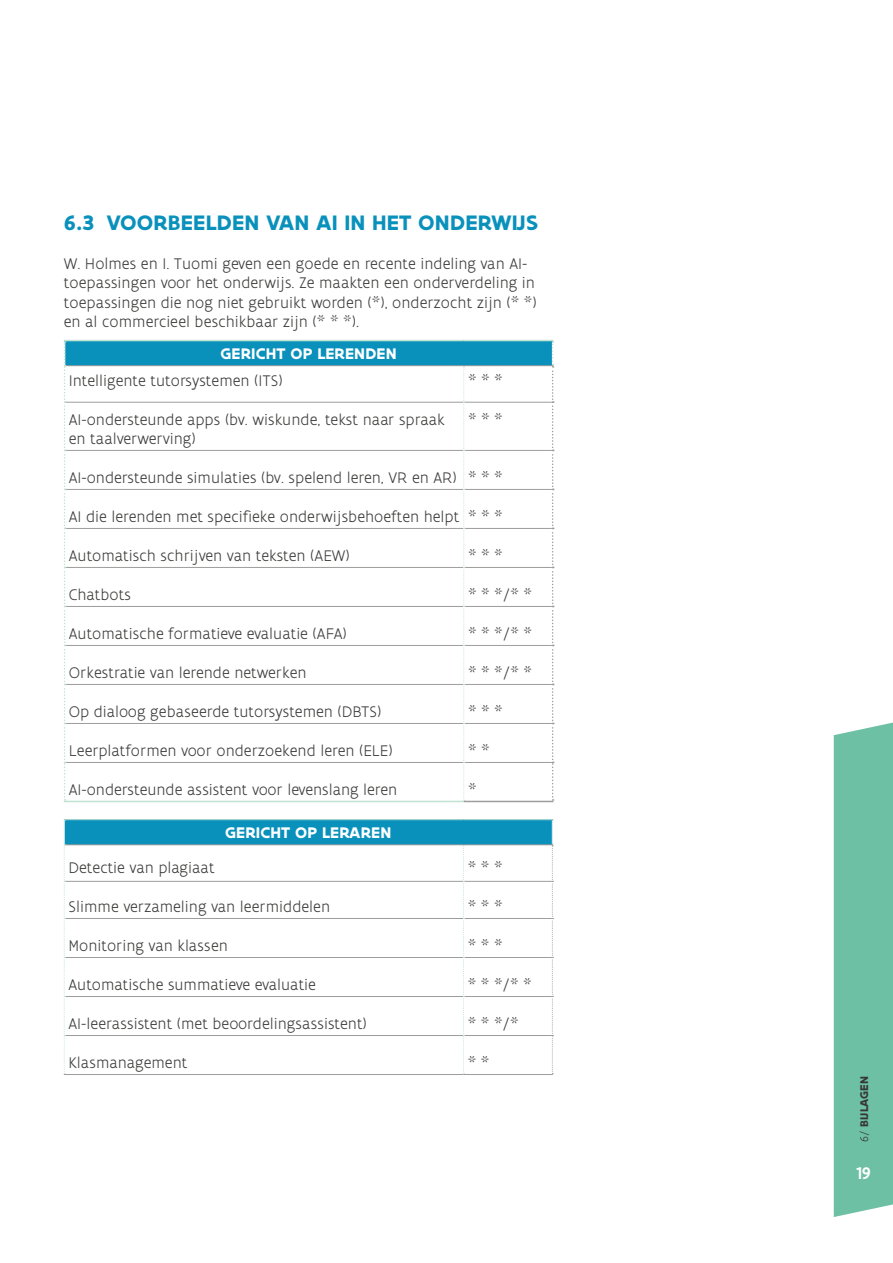
<style>
.page{position:relative;width:893px;height:1263px;background:#fff}
.page>*{position:absolute;margin:0;border:0;box-sizing:border-box;transform-origin:0 0}
.t1{font:700 22.5px "Flanders Art Sans";letter-spacing:.005em;color:#0991bc}
.t2{font:500 18px "Flanders Art Sans";color:#fff}
.t3{font:300 16.5px/19.5px "Flanders Art Sans";color:#3c3c3b}
.t4{font:700 16.5px "Flanders Art Sans";letter-spacing:.005em;color:#fff}
.t5{font:700 12px "Flanders Art Sans";letter-spacing:.005em;color:#373636}
.s1{font-weight:300}
</style>
<div class="page">
<div style="left:834px;top:722px;width:59px;height:495px;background:#6ec0a5"></div>
<div style="left:65px;top:341px;width:488px;height:25px;background:#0991bc"></div>
<hr style="left:65px;top:365px;width:399px;height:1px;background:#9d9d9c">
<hr style="left:464px;top:365px;width:89px;height:1px;background:#9d9d9c">
<hr style="left:65px;top:402px;width:398px;height:1px;background:#9d9d9c">
<hr style="left:464px;top:402px;width:88px;height:1px;background:#9d9d9c">
<hr style="left:65px;top:450px;width:398px;height:1px;background:#9d9d9c">
<hr style="left:464px;top:450px;width:88px;height:1px;background:#9d9d9c">
<hr style="left:65px;top:489px;width:398px;height:1px;background:#9d9d9c">
<hr style="left:464px;top:489px;width:88px;height:1px;background:#9d9d9c">
<hr style="left:65px;top:528px;width:398px;height:1px;background:#9d9d9c">
<hr style="left:464px;top:528px;width:88px;height:1px;background:#9d9d9c">
<hr style="left:65px;top:567px;width:398px;height:1px;background:#9d9d9c">
<hr style="left:464px;top:567px;width:88px;height:1px;background:#9d9d9c">
<hr style="left:65px;top:606px;width:398px;height:1px;background:#9d9d9c">
<hr style="left:464px;top:606px;width:88px;height:1px;background:#9d9d9c">
<hr style="left:65px;top:645px;width:398px;height:1px;background:#9d9d9c">
<hr style="left:464px;top:645px;width:88px;height:1px;background:#9d9d9c">
<hr style="left:65px;top:684px;width:398px;height:1px;background:#9d9d9c">
<hr style="left:464px;top:684px;width:88px;height:1px;background:#9d9d9c">
<hr style="left:65px;top:723px;width:398px;height:1px;background:#9d9d9c">
<hr style="left:464px;top:723px;width:88px;height:1px;background:#9d9d9c">
<hr style="left:65px;top:762px;width:398px;height:1px;background:#9d9d9c">
<hr style="left:464px;top:762px;width:88px;height:1px;background:#9d9d9c">
<svg style="left:463px;top:366px;width:2px;height:435px"></svg>
<hr style="left:64px;top:340px;width:400px;height:1px;background:#c1e1d3">
<hr style="left:464px;top:340px;width:89px;height:1px;background:#c1e1d3">
<hr style="left:64px;top:801px;width:400px;height:1px;background:#c1e1d3">
<svg style="left:64px;top:341px;width:2px;height:460px"></svg>
<svg style="left:552px;top:341px;width:2px;height:460px"></svg>
<hr style="left:464px;top:801px;width:89px;height:1px;background:#9d9d9c">
<div style="left:64px;top:820px;width:488px;height:25px;background:#0991bc"></div>
<hr style="left:65px;top:844px;width:398px;height:1px;background:#9d9d9c">
<hr style="left:463px;top:844px;width:90px;height:1px;background:#9d9d9c">
<hr style="left:65px;top:881px;width:398px;height:1px;background:#9d9d9c">
<hr style="left:464px;top:881px;width:88px;height:1px;background:#9d9d9c">
<hr style="left:65px;top:918px;width:398px;height:1px;background:#9d9d9c">
<hr style="left:464px;top:918px;width:88px;height:1px;background:#9d9d9c">
<hr style="left:65px;top:957px;width:398px;height:1px;background:#9d9d9c">
<hr style="left:464px;top:957px;width:88px;height:1px;background:#9d9d9c">
<hr style="left:65px;top:996px;width:398px;height:1px;background:#9d9d9c">
<hr style="left:464px;top:996px;width:88px;height:1px;background:#9d9d9c">
<hr style="left:65px;top:1035px;width:398px;height:1px;background:#9d9d9c">
<hr style="left:464px;top:1035px;width:88px;height:1px;background:#9d9d9c">
<hr style="left:64px;top:1074px;width:399px;height:1px;background:#9d9d9c">
<hr style="left:463px;top:1074px;width:90px;height:1px;background:#9d9d9c">
<hr style="left:64px;top:819px;width:399px;height:1px;background:#c1e1d3">
<hr style="left:463px;top:819px;width:90px;height:1px;background:#c1e1d3">
<svg style="left:552px;top:820px;width:1px;height:254px"></svg>
<svg style="left:64px;top:820px;width:1px;height:254px"></svg>
<svg style="left:463px;top:845px;width:1px;height:229px"></svg>
<h1 class="t1" style="left:64px;top:208px;width:476px">6.3 VOORBEELDEN VAN AI IN HET ONDERWIJS</h1>
<p class="t3" style="left:64px;top:253px;width:475px">W. Holmes en I. Tuomi geven een goede en recente indeling van AI&shy;toepassingen voor het onderwijs. Ze maakten een onderverdeling in toepassingen die nog niet gebruikt worden (*), onderzocht zijn (* *) en al commercieel beschikbaar zijn (* * *).</p>
<p class="t4" style="left:220px;top:343px;width:178px">GERICHT OP LERENDEN</p>
<p class="t3" style="left:69px;top:370px;width:215px">Intelligente tutorsystemen (ITS)</p>
<p class="t3" style="left:468px;top:370px;width:36px">* * *</p>
<p class="t3" style="left:69px;top:409px;width:377px">AI-ondersteunde apps (bv. wiskunde, tekst naar spraak en taalverwerving)</p>
<p class="t3" style="left:468px;top:409px;width:36px">* * *</p>
<p class="t3" style="left:69px;top:468px;width:436px">AI-ondersteunde simulaties (bv. spelend leren, VR en AR) * * *</p>
<p class="t3" style="left:69px;top:507px;width:436px">AI die lerenden met specifieke onderwijsbehoeften helpt * * *</p>
<p class="t3" style="left:69px;top:546px;width:282px">Automatisch schrijven van teksten (AEW)</p>
<p class="t3" style="left:468px;top:546px;width:36px">* * *</p>
<p class="t3" style="left:69px;top:585px;width:64px">Chatbots</p>
<p class="t3" style="left:468px;top:585px;width:66px">* * */* *</p>
<p class="t3" style="left:69px;top:624px;width:280px">Automatische formatieve evaluatie (AFA)</p>
<p class="t3" style="left:468px;top:624px;width:66px">* * */* *</p>
<p class="t3" style="left:69px;top:663px;width:239px">Orkestratie van lerende netwerken</p>
<p class="t3" style="left:468px;top:663px;width:66px">* * */* *</p>
<p class="t3" style="left:69px;top:702px;width:314px">Op dialoog gebaseerde tutorsystemen (DBTS)</p>
<p class="t3" style="left:468px;top:702px;width:36px">* * *</p>
<p class="t3" style="left:69px;top:741px;width:325px">Leerplatformen voor onderzoekend leren (ELE)</p>
<p class="t3" style="left:468px;top:741px;width:23px">* *</p>
<p class="t3" style="left:69px;top:780px;width:330px">AI-ondersteunde assistent voor levenslang leren</p>
<p class="t3" style="left:468px;top:780px;width:10px">*</p>
<p class="t4" style="left:225px;top:823px;width:168px">GERICHT OP LERAREN</p>
<p class="t3" style="left:68px;top:858px;width:148px">Detectie van plagiaat</p>
<p class="t3" style="left:468px;top:858px;width:36px">* * *</p>
<p class="t3" style="left:68px;top:897px;width:263px">Slimme verzameling van leermiddelen</p>
<p class="t3" style="left:468px;top:897px;width:36px">* * *</p>
<p class="t3" style="left:68px;top:936px;width:161px">Monitoring van klassen</p>
<p class="t3" style="left:468px;top:936px;width:36px">* * *</p>
<p class="t3" style="left:68px;top:975px;width:249px">Automatische summatieve evaluatie</p>
<p class="t3" style="left:468px;top:975px;width:66px">* * */* *</p>
<p class="t3" style="left:68px;top:1014px;width:300px">AI-leerassistent (met beoordelingsassistent)</p>
<p class="t3" style="left:468px;top:1014px;width:52px">* * */*</p>
<p class="t3" style="left:68px;top:1053px;width:120px">Klasmanagement</p>
<p class="t3" style="left:468px;top:1053px;width:23px">* *</p>
<p class="t5" style="left:857px;top:1142px;width:67px;rotate:-90deg"><span class="s1">6/</span> BIJLAGEN</p>
<p class="t2" style="left:856px;top:1162px;width:16px">19</p>
</div>
